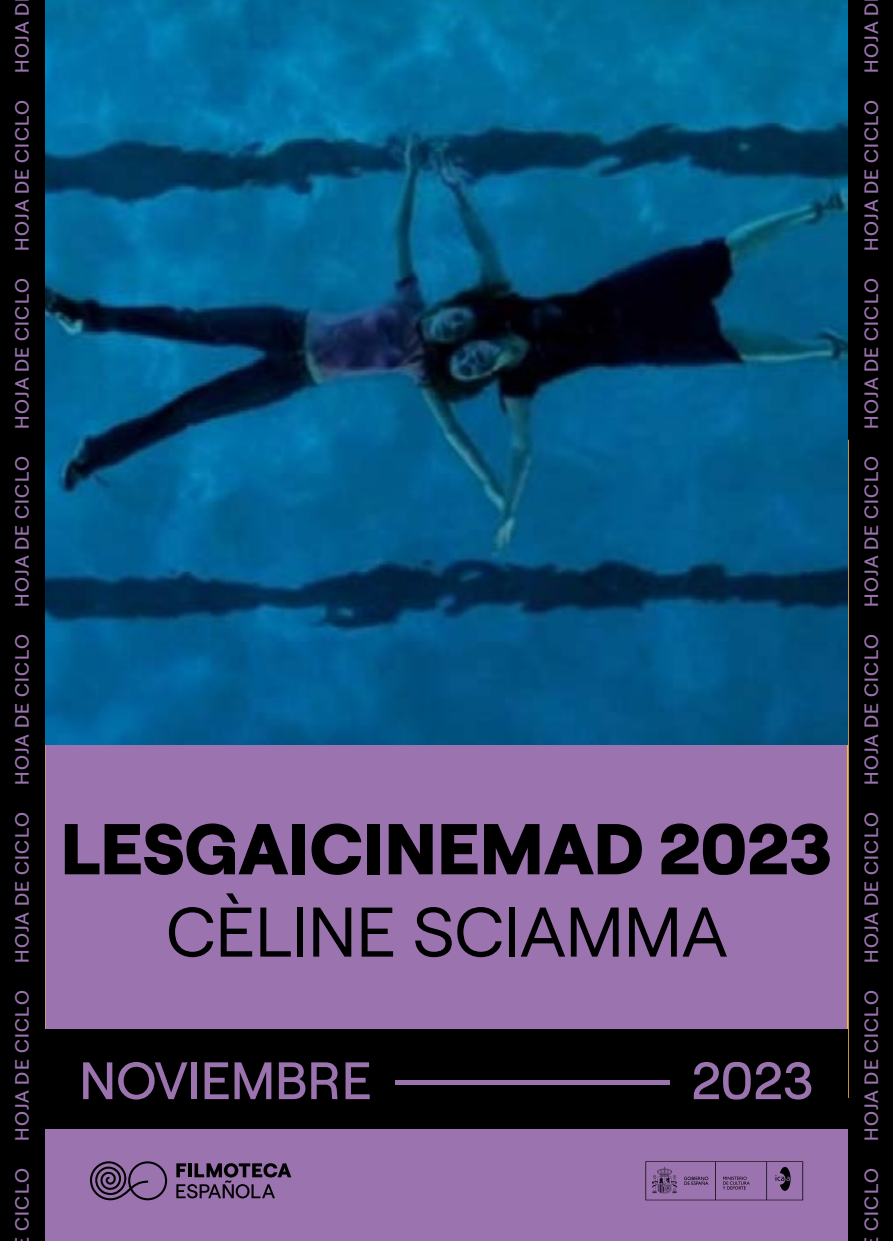
<style>
.page{position:relative;width:893px;height:1241px;background:#fff}
.page>*{position:absolute;margin:0;border:0;box-sizing:border-box;transform-origin:0 0}
.t1{font:800 71.75px "Roobert";color:#000}
.t2{font:70px "Roobert";color:#000}
.t3{font:500 52.5px "Roobert";color:#9b73af}
.t4{font:500 19.25px "Roobert";letter-spacing:.08em;color:#9b73af}
</style>
<div class="page">
<div style="left:848px;top:0;width:45px;height:1240px;background:#000"></div>
<div style="left:44px;top:439px;width:805px;height:658px;background:#9b73af;border:2px solid #fabe41"></div>
<div style="left:45px;top:1114px;width:803px;height:126px;background:#9b73af"></div>
<svg style="left:176px;top:1163px;width:115px;height:35px"></svg>
<svg style="left:90px;top:1161px;width:77px;height:38px"></svg>
<svg style="left:645px;top:1161px;width:158px;height:38px"></svg>
<div style="left:0;top:0;width:45px;height:1240px;background:#000"></div>
<div style="left:45px;top:1029px;width:803px;height:99px;background:#000"></div>
<img style="left:45px;top:0;width:803px;height:744px">
<p class="t4" style="left:8px;top:73px;width:71px;rotate:-90deg">HOJA D</p>
<p class="t4" style="left:8px;top:250px;width:152px;rotate:-90deg">HOJA DE CICLO</p>
<p class="t4" style="left:8px;top:428px;width:152px;rotate:-90deg">HOJA DE CICLO</p>
<p class="t4" style="left:8px;top:606px;width:152px;rotate:-90deg">HOJA DE CICLO</p>
<p class="t4" style="left:8px;top:784px;width:152px;rotate:-90deg">HOJA DE CICLO</p>
<p class="t4" style="left:8px;top:962px;width:152px;rotate:-90deg">HOJA DE CICLO</p>
<p class="t4" style="left:8px;top:1140px;width:152px;rotate:-90deg">HOJA DE CICLO</p>
<p class="t4" style="left:8px;top:1231px;width:65px;rotate:-90deg">CICLO</p>
<h1 class="t1" style="left:60px;top:792px;width:774px">LESGAICINEMAD 2023</h1>
<h2 class="t2" style="left:166px;top:879px;width:563px">CÈLINE SCIAMMA</h2>
<h3 class="t3" style="left:79px;top:1040px;width:736px">NOVIEMBRE ---------------- 2023</h3>
<p class="t4" style="left:857px;top:73px;width:71px;rotate:-90deg">HOJA D</p>
<p class="t4" style="left:857px;top:250px;width:152px;rotate:-90deg">HOJA DE CICLO</p>
<p class="t4" style="left:857px;top:428px;width:152px;rotate:-90deg">HOJA DE CICLO</p>
<p class="t4" style="left:857px;top:606px;width:152px;rotate:-90deg">HOJA DE CICLO</p>
<p class="t4" style="left:857px;top:784px;width:152px;rotate:-90deg">HOJA DE CICLO</p>
<p class="t4" style="left:857px;top:962px;width:152px;rotate:-90deg">HOJA DE CICLO</p>
<p class="t4" style="left:857px;top:1140px;width:152px;rotate:-90deg">HOJA DE CICLO</p>
<p class="t4" style="left:857px;top:1231px;width:65px;rotate:-90deg">CICLO</p>
</div>
